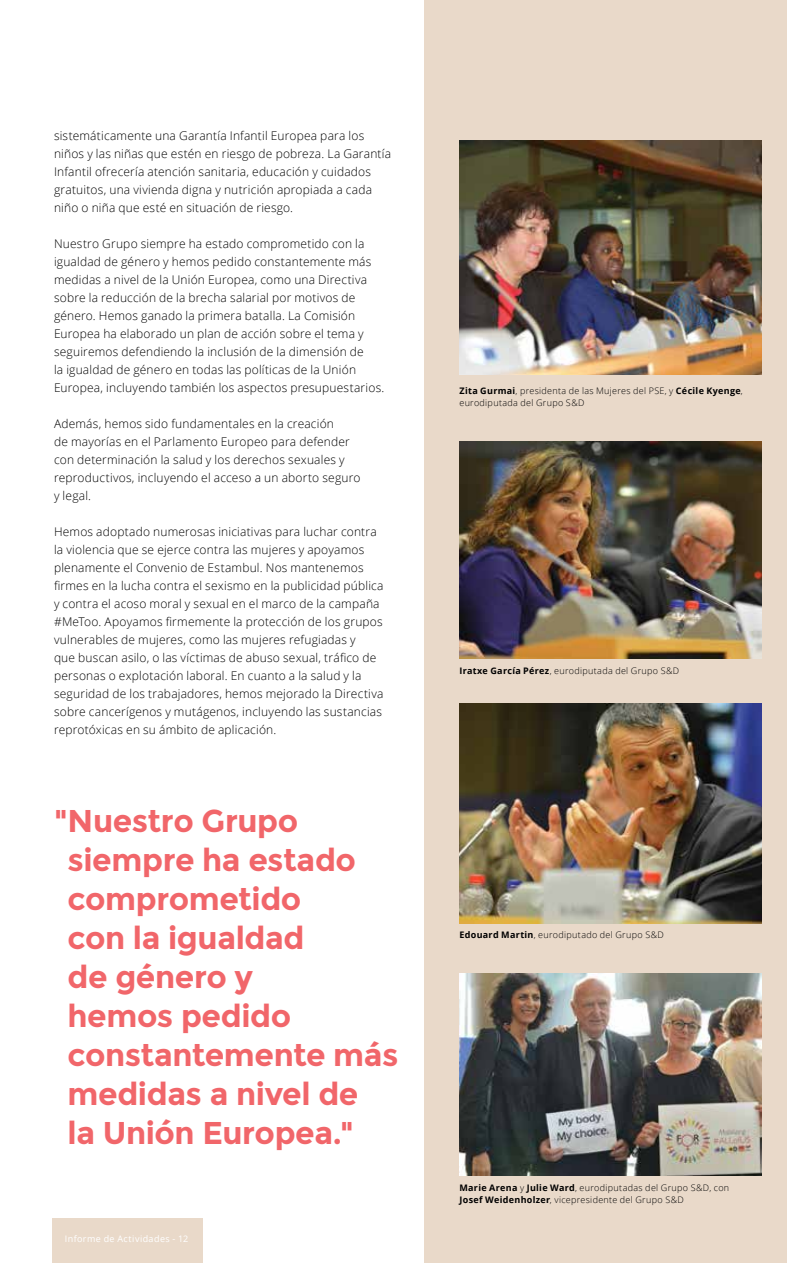
<style>
.page{position:relative;width:787px;height:1263px;background:#fff}
.page>*{position:absolute;margin:0;border:0;box-sizing:border-box;transform-origin:0 0}
.t1{font:700 31.5px/39px "Montserrat";letter-spacing:-.015em;color:#f1666a}
.t2{font:300 12px/18px "Open Sans";letter-spacing:.015em;color:#000}
.t3{font:300 9px/12px "Open Sans";letter-spacing:.035em;color:#000}
.t4{font:9px "Open Sans";letter-spacing:.05em;color:#fff}
.s1{font-weight:700}
</style>
<div class="page">
<div style="left:424px;top:0;width:363px;height:1263px;background:#e9d9c9"></div>
<img style="left:459px;top:703px;width:302px;height:220px">
<img style="left:459px;top:441px;width:302px;height:218px">
<img style="left:459px;top:974px;width:302px;height:201px">
<img style="left:459px;top:141px;width:302px;height:233px">
<div style="left:52px;top:1218px;width:150px;height:45px;background:#e9d9c9"></div>
<p class="t2" style="left:54px;top:127px;width:338px">sistemáticamente una Garantía Infantil Europea para los niños y las niñas que estén en riesgo de pobreza. La Garantía Infantil ofrecería atención sanitaria, educación y cuidados gratuitos, una vivienda digna y nutrición apropiada a cada niño o niña que esté en situación de riesgo.</p>
<p class="t2" style="left:54px;top:235px;width:332px">Nuestro Grupo siempre ha estado comprometido con la igualdad de género y hemos pedido constantemente más medidas a nivel de la Unión Europea, como una Directiva sobre la reducción de la brecha salarial por motivos de género. Hemos ganado la primera batalla. La Comisión Europea ha elaborado un plan de acción sobre el tema y seguiremos defendiendo la inclusión de la dimensión de<br>la igualdad de género en todas las políticas de la Unión Europea, incluyendo también los aspectos presupuestarios.</p>
<p class="t2" style="left:54px;top:415px;width:308px">Además, hemos sido fundamentales en la creación<br>de mayorías en el Parlamento Europeo para defender con determinación la salud y los derechos sexuales y reproductivos, incluyendo el acceso a un aborto seguro y legal.</p>
<p class="t2" style="left:54px;top:523px;width:331px">Hemos adoptado numerosas iniciativas para luchar contra la violencia que se ejerce contra las mujeres y apoyamos plenamente el Convenio de Estambul. Nos mantenemos firmes en la lucha contra el sexismo en la publicidad pública y contra el acoso moral y sexual en el marco de la campaña #MeToo. Apoyamos firmemente la protección de los grupos vulnerables de mujeres, como las mujeres refugiadas y<br>que buscan asilo, o las víctimas de abuso sexual, tráfico de personas o explotación laboral. En cuanto a la salud y la seguridad de los trabajadores, hemos mejorado la Directiva sobre cancerígenos y mutágenos, incluyendo las sustancias reprotóxicas en su ámbito de aplicación.</p>
<h1 class="t1" style="left:68px;top:801px;width:332px;text-indent:-14px">"Nuestro Grupo siempre ha estado comprometido<br>con la igualdad<br>de género y<br>hemos pedido constantemente más medidas a nivel de<br>la Unión Europea."</h1>
<p class="t4" style="left:65px;top:1233px;width:125px">Informe de Actividades - 12</p>
<p class="t3" style="left:459px;top:385px;width:285px"><span class="s1">Zita Gurmai</span>, presidenta de las Mujeres del PSE, y <span class="s1">Cécile Kyenge</span>, eurodiputada del Grupo S&amp;D</p>
<p class="t3" style="left:459px;top:664px;width:221px"><span class="s1">Iratxe García Pérez</span>, eurodiputada del Grupo S&amp;D</p>
<p class="t3" style="left:459px;top:928px;width:206px"><span class="s1">Edouard Martin</span>, eurodiputado del Grupo S&amp;D</p>
<p class="t3" style="left:459px;top:1181px;width:271px"><span class="s1">Marie Arena</span> y <span class="s1">Julie Ward</span>, eurodiputadas del Grupo S&amp;D, con<br><span class="s1">Josef Weidenholzer</span>, vicepresidente del Grupo S&amp;D</p>
</div>
